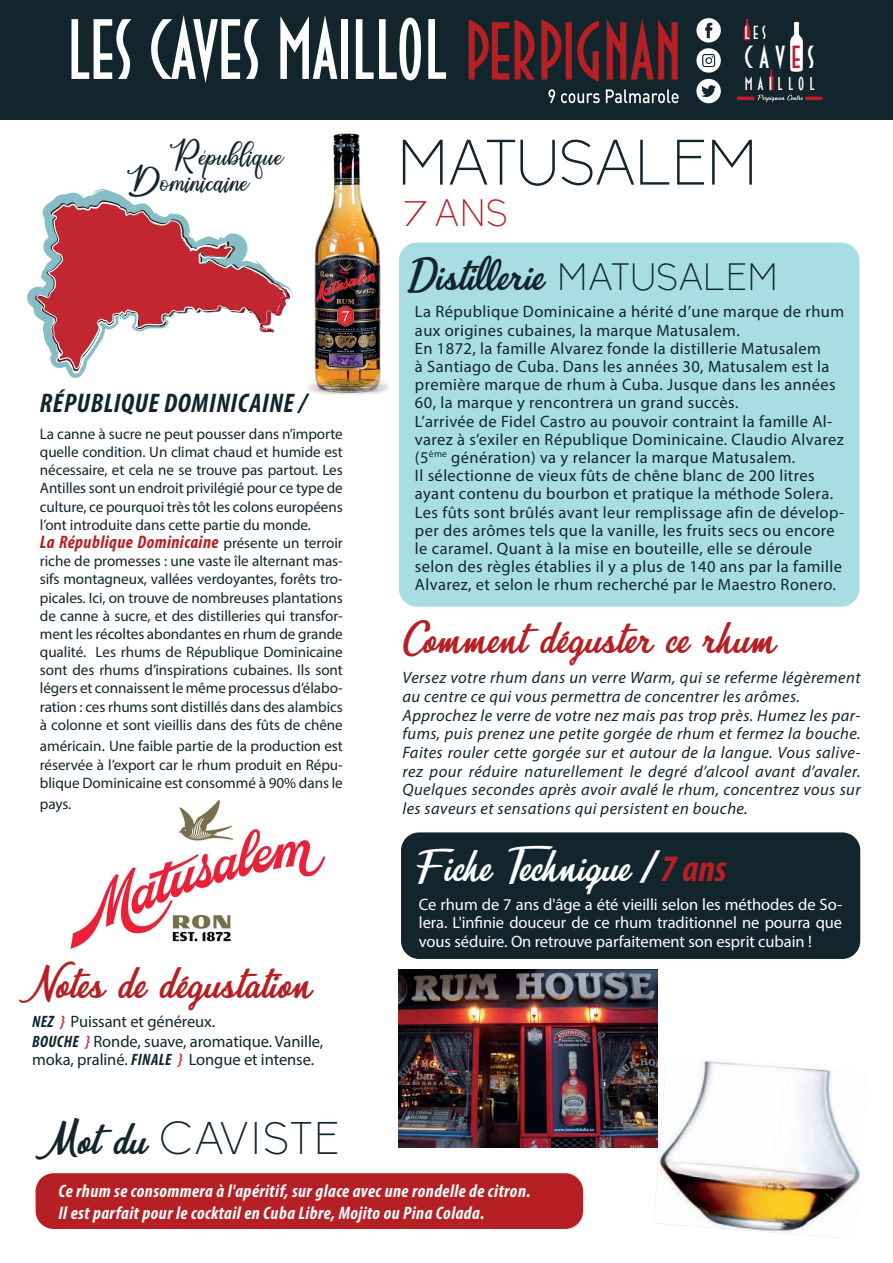
<style>
.page{position:relative;width:893px;height:1263px;background:#fff}
.page>*{position:absolute;margin:0;border:0;box-sizing:border-box;transform-origin:0 0}
.t1{font:84.9px "Deco Tech TL";color:#fff}
.t2{font:300 63px "Biko";letter-spacing:-.02em;color:#12252d}
.t3{font:45px "Mirella";color:#b62024}
.t4{font:45px "Mirella";color:#12252d}
.t5{font:45px "Mirella";letter-spacing:-.005em;color:#fff}
.t6{font:300 45px "Biko";letter-spacing:.005em;color:#12252d}
.t7{font:300 37.5px "Biko";color:#b62024}
.t8{font:35.4px/25.8px "happy Birthday";color:#12252d}
.t9{font:31.8px "Deco Tech TL";letter-spacing:.2em;color:#fff}
.t10{font:italic 700 condensed 27px "Myriad Pro";letter-spacing:.025em;color:#12252d}
.t11{font:18.9px "Deco Tech TL";color:#fff}
.t12{font:18.45px "Deco Tech TL";letter-spacing:.28em;color:#fff}
.t13{font:italic 700 condensed 18.15px/21.8px "Myriad Pro";letter-spacing:.025em;color:#fff}
.t14{font:italic 700 condensed 18.15px "Myriad Pro";letter-spacing:.025em;color:#b62024}
.t15{font:16.5px/18.1px "Myriad Pro";letter-spacing:.025em;color:#12252d}
.t16{font:italic 16.5px/18.8px "Myriad Pro";letter-spacing:.025em;color:#12252d}
.t17{font:16.5px/18.1px "Myriad Pro";letter-spacing:-.005em;color:#fff;text-align:justify}
.t18{font:16.5px/19.8px "Myriad Pro";letter-spacing:-.005em;color:#12252d}
.t19{font:15.15px/18.1px "Myriad Pro";letter-spacing:-.005em;color:#12252d;text-align:justify}
.s1{color:#be1d2c}
.s2{font-weight:400;font-style:normal;font-stretch:normal;font-size:15.15px;color:#12252d}
.s3{font-family:"Minion Pro";font-size:18px;color:#231f20}
.s4{font-weight:700;font-style:italic;font-stretch:condensed}
.s5{font-weight:600;font-style:italic;color:#d1232a}
.s6{font-family:"Alcubierre";font-weight:400;font-size:35.4px}
.s7{font-family:"Biko";font-weight:300;font-size:37.5px}
.s8{font-family:"Myriad Pro";font-weight:700;font-style:italic;font-stretch:condensed}
.s9{font-family:"Myriad Pro";font-weight:700;font-style:italic;font-stretch:condensed;font-size:37.5px;color:#b62024}
.s10{font-family:"Mirella";font-weight:400}
</style>
<div class="page">
<img style="left:308px;top:133px;width:80px;height:262px">
<img style="left:69px;top:799px;width:256px;height:150px">
<div style="left:0;top:0;width:893px;height:119px;background:#12252d"></div>
<div style="left:36px;top:1173px;width:547px;height:56px;background:#b62024;border-radius:18px"></div>
<svg style="left:548px;top:89px;width:7px;height:14px"></svg>
<svg style="left:561px;top:93px;width:39px;height:10px"></svg>
<svg style="left:606px;top:89px;width:72px;height:14px"></svg>
<svg style="left:469px;top:18px;width:209px;height:64px"></svg>
<svg style="left:696px;top:18px;width:25px;height:55px"></svg>
<svg style="left:696px;top:79px;width:25px;height:24px"></svg>
<svg style="left:737px;top:19px;width:85px;height:83px"></svg>
<div style="left:399px;top:243px;width:460px;height:364px;background:#a8dde4;border-radius:18px"></div>
<div style="left:401px;top:832px;width:459px;height:127px;background:#12252d;border-radius:18px"></div>
<img style="left:653px;top:1054px;width:208px;height:184px">
<svg style="left:28px;top:189px;width:266px;height:189px"></svg>
<svg style="left:34px;top:200px;width:256px;height:171px"></svg>
<img style="left:398px;top:970px;width:259px;height:177px">
<h1 class="t1" style="left:67px;top:5px;width:381px">LES CAVES MAILLOL</h1>
<p class="t11" style="left:745px;top:23px;width:23px">LES</p>
<h3 class="t9" style="left:744px;top:41px;width:72px">CAV<span class="s1">E</span>S</h3>
<p class="t12" style="left:745px;top:74px;width:72px">MAILLOL</p>
<h3 class="t8" style="left:127px;top:140px;width:157px;text-indent:43px">République<br>Dominicaine</h3>
<h3 class="t10" style="left:40px;top:386px;width:268px">RÉPUBLIQUE DOMINICAINE /</h3>
<p class="t19" style="left:40px;top:424px;width:304px">La canne à sucre ne peut pousser dans n’importe quelle condition. Un climat chaud et humide est nécessaire, et cela ne se trouve pas partout. Les Antilles sont un endroit privilégié pour ce type de culture, ce pourquoi très tôt les colons européens l’ont introduite dans cette partie du monde.</p>
<p class="t14" style="left:40px;top:531px;width:304px">La République Dominicaine <span class="s2">présente un terroir</span></p>
<p class="t19" style="left:40px;top:552px;width:304px">riche de promesses : une vaste île alternant mas&shy;sifs montagneux, vallées verdoyantes, forêts tro&shy;picales. Ici, on trouve de nombreuses plantations de canne à sucre, et des distilleries qui transfor&shy;ment les récoltes abondantes en rhum de grande qualité. Les rhums de République Dominicaine sont des rhums d’inspirations cubaines. Ils sont légers et connaissent le même processus d’élabo&shy;ration : ces rhums sont distillés dans des alambics à colonne et sont vieillis dans des fûts de chêne</p>
<p class="t19" style="left:40px;top:737px;width:304px">américain<span class="s3">.</span> Une faible partie de la production est réservée à l’export car le rhum produit en Répu&shy;blique Dominicaine est consommé à 90% dans le</p>
<p class="t19" style="left:40px;top:795px;width:33px">pays.</p>
<h3 class="t3" style="left:32px;top:955px;width:281px">Notes de dégustation</h3>
<p class="t18" style="left:32px;top:1011px;width:293px"><span class="s4">NEZ</span> <span class="s5">}</span> Puissant et généreux.<br><span class="s4">BOUCHE</span> <span class="s5">}</span> Ronde, suave, aromatique. Vanille,</p>
<p class="t18" style="left:32px;top:1049px;width:284px">moka, praliné. <span class="s4">FINALE</span> <span class="s5">}</span> Longue et intense.</p>
<h2 class="t2" style="left:397px;top:127px;width:362px">MATUSALEM</h2>
<h3 class="t7" style="left:402px;top:191px;width:108px"><span class="s6">7</span>ANS</h3>
<h3 class="t4" style="left:410px;top:246px;width:369px">Distillerie <span class="s7">MATUSALEM</span></h3>
<p class="t15" style="left:415px;top:303px;width:431px">La République Dominicaine a hérité d’une marque de rhum aux origines cubaines, la marque Matusalem.<br>En 1872, la famille Alvarez fonde la distillerie Matusalem<br>à Santiago de Cuba. Dans les années 30, Matusalem est la première marque de rhum à Cuba. Jusque dans les années 60, la marque y rencontrera un grand succès.<br>L’arrivée de Fidel Castro au pouvoir contraint la famille Al&shy;varez à s’exiler en République Dominicaine. Claudio Alvarez (5<sup>ème</sup> génération) va y relancer la marque Matusalem.<br>Il sélectionne de vieux fûts de chêne blanc de 200 litres ayant contenu du bourbon et pratique la méthode Solera.<br>Les fûts sont brûlés avant leur remplissage afin de dévelop&shy;per des arômes tels que la vanille, les fruits secs ou encore le caramel. Quant à la mise en bouteille, elle se déroule selon des règles établies il y a plus de 140 ans par la famille Alvarez, et selon le rhum recherché par le Maestro Ronero.</p>
<h3 class="t3" style="left:402px;top:610px;width:375px">Comment déguster ce rhum</h3>
<p class="t16" style="left:403px;top:668px;width:460px">Versez votre rhum dans un verre Warm, qui se referme légèrement au centre ce qui vous permettra de concentrer les arômes.<br>Approchez le verre de votre nez mais pas trop près. Humez les par&shy;fums, puis prenez une petite gorgée de rhum et fermez la bouche.<br>Faites rouler cette gorgée sur et autour de la langue. Vous salive&shy;rez pour réduire naturellement le degré d’alcool avant d’avaler.<br>Quelques secondes après avoir avalé le rhum, concentrez vous sur les saveurs et sensations qui persistent en bouche.</p>
<h3 class="t5" style="left:414px;top:837px;width:315px">Fiche Technique <span class="s8">/</span> <span class="s9">7 ans</span></h3>
<p class="t17" style="left:419px;top:895px;width:425px">Ce rhum de 7 ans d'âge a été vieilli selon les méthodes de So&shy;lera. L'infinie douceur de ce rhum traditionnel ne pourra que vous séduire. On retrouve parfaitement son esprit cubain !</p>
<h3 class="t6" style="left:36px;top:1113px;width:305px"><span class="s10">Mot du</span> CAVISTE</h3>
<p class="t13" style="left:58px;top:1180px;width:474px">Ce rhum se consommera à l'apéritif, sur glace avec une rondelle de citron.<br>Il est parfait pour le cocktail en Cuba Libre, Mojito ou Pina Colada.</p>
</div>
